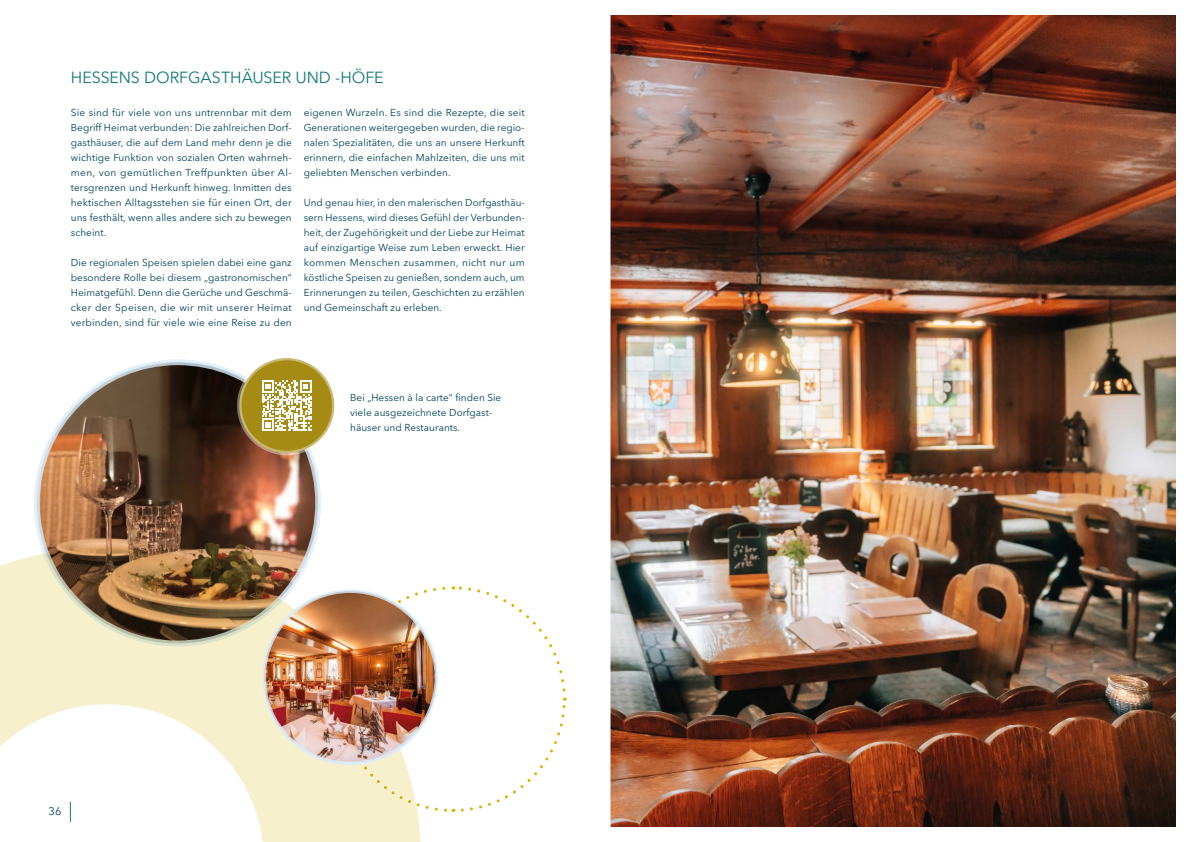
<style>
.page{position:relative;width:1191px;height:842px;background:#fff}
.page>*{position:absolute;margin:0;border:0;box-sizing:border-box;transform-origin:0 0}
.t1{font:16px "Avenir Next LT Pro";color:#127774}
.t2{font:11px "Avenir Next LT Pro";color:#003f5c}
.t3{font:10px/15px "Avenir Next LT Pro";letter-spacing:.005em;color:#003f5c;text-align:justify}
</style>
<div class="page">
<svg style="left:424px;top:586px;width:143px;height:226px"></svg>
<img style="left:37px;top:362px;width:281px;height:281px;border-radius:141px">
<svg style="left:0;top:547px;width:421px;height:295px"></svg>
<img style="left:611px;top:16px;width:564px;height:810px">
<div style="left:239px;top:358px;width:95px;height:95px;background:#a58b14;border-radius:50%"></div>
<div style="left:237px;top:356px;width:99px;height:99px;border:5px solid #fff;border-radius:50%"></div>
<img style="left:264px;top:591px;width:172px;height:171px">
<div style="left:262px;top:589px;width:176px;height:176px;border:4px solid #daedfb;border-radius:50%"></div>
<svg style="left:262px;top:381px;width:50px;height:49px"></svg>
<h1 class="t1" style="left:71px;top:68px;width:314px">HESSENS DORFGASTHÄUSER UND -HÖFE</h1>
<p class="t3" style="left:71px;top:105px;width:222px">Sie sind für viele von uns untrennbar mit dem Begriff Heimat verbunden: Die zahlreichen Dorf&shy;gasthäuser, die auf dem Land mehr denn je die wichtige Funktion von sozialen Orten wahrneh&shy;men, von gemütlichen Treffpunkten über Al&shy;tersgrenzen und Herkunft hinweg. Inmitten des hektischen Alltagsstehen sie für einen Ort, der uns festhält, wenn alles andere sich zu bewegen scheint.</p>
<p class="t3" style="left:71px;top:255px;width:222px">Die regionalen Speisen spielen dabei eine ganz besondere Rolle bei diesem „gastronomischen“ Heimatgefühl. Denn die Gerüche und Geschmä&shy;cker der Speisen, die wir mit unserer Heimat verbinden, sind für viele wie eine Reise zu den</p>
<p class="t3" style="left:304px;top:105px;width:222px">eigenen Wurzeln. Es sind die Rezepte, die seit Generationen weitergegeben wurden, die regio&shy;nalen Spezialitäten, die uns an unsere Herkunft erinnern, die einfachen Mahlzeiten, die uns mit geliebten Menschen verbinden.</p>
<p class="t3" style="left:304px;top:195px;width:222px">Und genau hier, in den malerischen Dorfgasthäu&shy;sern Hessens, wird dieses Gefühl der Verbunden&shy;heit, der Zugehörigkeit und der Liebe zur Heimat auf einzigartige Weise zum Leben erweckt. Hier kommen Menschen zusammen, nicht nur um köstliche Speisen zu genießen, sondern auch, um Erinnerungen zu teilen, Geschichten zu erzählen und Gemeinschaft zu erleben.</p>
<p class="t3" style="left:350px;top:390px;width:153px;text-align:left">Bei „Hessen à la carte“ finden Sie viele ausgezeichnete Dorfgast&shy;häuser und Restaurants.</p>
<p class="t2" style="left:49px;top:804px;width:14px">36</p>
</div>
